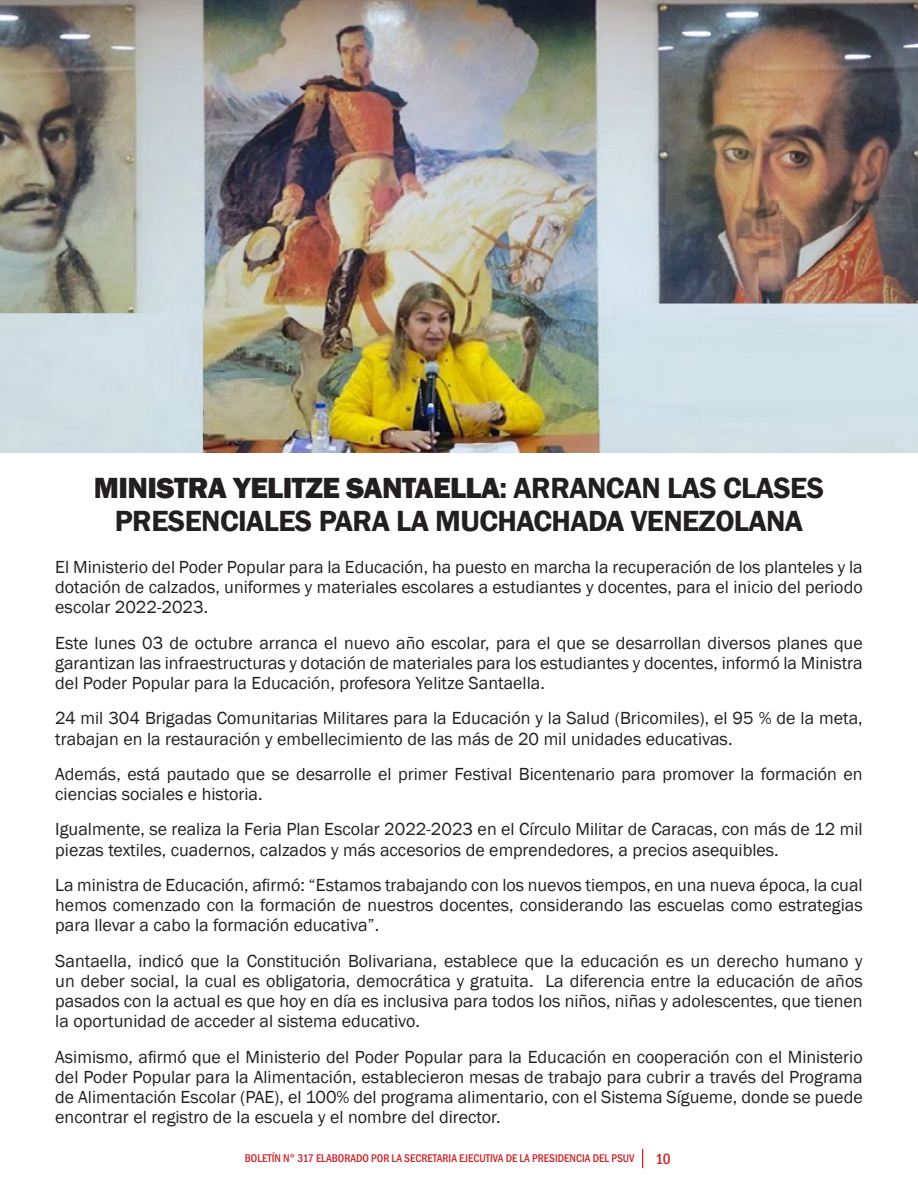
<style>
.page{position:relative;width:918px;height:1188px;background:#fff}
.page>*{position:absolute;margin:0;border:0;box-sizing:border-box;transform-origin:0 0}
.Estilo_de_párrafo_1{font:600 30px/33px "Franklin Gothic";letter-spacing:-.02em;color:#231f20;text-align:center}
.t1{font:18px/20.2px "Franklin Gothic";color:#231f20;text-align:justify}
.t2{font:500 condensed 15.3px "Franklin Gothic";color:#d1232a}
.t3{font:500 condensed 11.55px "Franklin Gothic";color:#d1232a}
.s1{font-weight:800}
</style>
<div class="page">
<svg style="left:642px;top:1149px;width:1px;height:19px"></svg>
<img style="left:0;top:0;width:918px;height:453px">
<p class="Estilo_de_párrafo_1" style="left:94px;top:472px;width:732px"><span class="s1">MINISTRA YELITZE SANTAELLA</span>: ARRANCAN LAS CLASES<br>PRESENCIALES PARA LA MUCHACHADA VENEZOLANA</p>
<p class="t1" style="left:55px;top:557px;width:809px">El Ministerio del Poder Popular para la Educación, ha puesto en marcha la recuperación de los planteles y la dotación de calzados, uniformes y materiales escolares a estudiantes y docentes, para el inicio del periodo escolar 2022-2023.</p>
<p class="t1" style="left:55px;top:633px;width:809px">Este lunes 03 de octubre arranca el nuevo año escolar, para el que se desarrollan diversos planes que garantizan las infraestructuras y dotación de materiales para los estudiantes y docentes, informó la Ministra del Poder Popular para la Educación, profesora Yelitze Santaella.</p>
<p class="t1" style="left:55px;top:709px;width:809px">24 mil 304 Brigadas Comunitarias Militares para la Educación y la Salud (Bricomiles), el 95 % de la meta, trabajan en la restauración y embellecimiento de las más de 20 mil unidades educativas.</p>
<p class="t1" style="left:55px;top:764px;width:809px">Además, está pautado que se desarrolle el primer Festival Bicentenario para promover la formación en ciencias sociales e historia.</p>
<p class="t1" style="left:55px;top:820px;width:809px">Igualmente, se realiza la Feria Plan Escolar 2022-2023 en el Círculo Militar de Caracas, con más de 12 mil piezas textiles, cuadernos, calzados y más accesorios de emprendedores, a precios asequibles.</p>
<p class="t1" style="left:55px;top:875px;width:809px">La ministra de Educación, afirmó: “Estamos trabajando con los nuevos tiempos, en una nueva época, la cual hemos comenzado con la formación de nuestros docentes, considerando las escuelas como estrategias para llevar a cabo la formación educativa”.</p>
<p class="t1" style="left:55px;top:951px;width:809px">Santaella, indicó que la Constitución Bolivariana, establece que la educación es un derecho humano y un deber social, la cual es obligatoria, democrática y gratuita. La diferencia entre la educación de años pasados con la actual es que hoy en día es inclusiva para todos los niños, niñas y adolescentes, que tienen la oportunidad de acceder al sistema educativo.</p>
<p class="t1" style="left:55px;top:1047px;width:809px">Asimismo, afirmó que el Ministerio del Poder Popular para la Educación en cooperación con el Ministerio del Poder Popular para la Alimentación, establecieron mesas de trabajo para cubrir a través del Programa de Alimentación Escolar (PAE), el 100% del programa alimentario, con el Sistema Sígueme, donde se puede encontrar el registro de la escuela y el nombre del director.</p>
<p class="t3" style="left:245px;top:1150px;width:391px">BOLETÍN N° 317 ELABORADO POR LA SECRETARIA EJECUTIVA DE LA PRESIDENCIA DEL PSUV</p>
<p class="t2" style="left:655px;top:1149px;width:17px">10</p>
</div>
